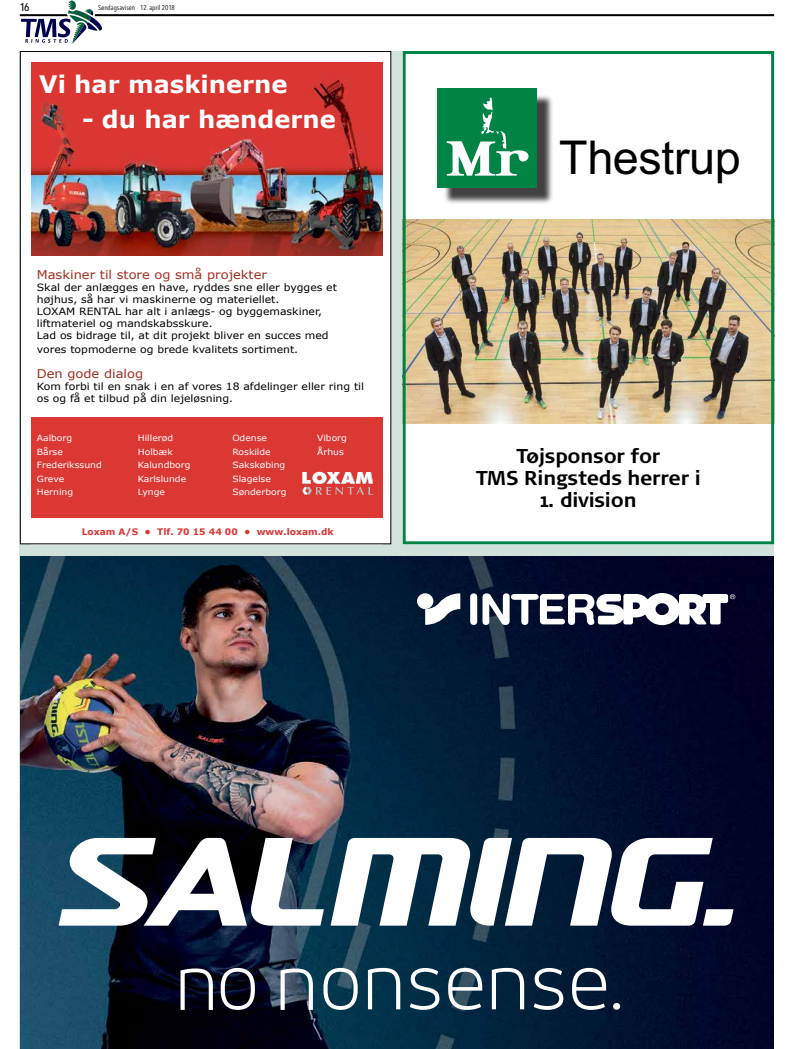
<style>
.page{position:relative;width:794px;height:1049px;background:#fff}
.page>*{position:absolute;margin:0;border:0;box-sizing:border-box;transform-origin:0 0}
.t1{font:46.6px "Arial MT Std";letter-spacing:-.01em;color:#000}
.t2{font:700 24px "Verdana";color:#fff}
.t3{font:700 20px/22px "Signa Pro";letter-spacing:-.01em;color:#000;text-align:center}
.t4{font:12px "Verdana";color:#a02d20;scale:1.08 1}
.t5{font:500 condensed 11px "Avenir Next LT Pro";color:#000}
.t6{font:10px/12px "Verdana";color:#000;scale:1.08 1}
.t7{font:700 9px "Verdana";color:#db3834}
.t8{font:8.5px "Verdana";color:#fff;scale:1.08 1}
.t9{font:condensed 7px "Avenir Next LT Pro";color:#000}
</style>
<div class="page">
<div style="left:20px;top:51px;width:754px;height:998px;background:#d1e1db"></div>
<div style="left:403px;top:51px;width:371px;height:493px;background:#fff"></div>
<div style="left:443px;top:94px;width:110px;height:111px;background:#000;opacity:.75"></div>
<div style="left:437px;top:89px;width:100px;height:99px;background:#008446"></div>
<svg style="left:447px;top:97px;width:81px;height:79px"></svg>
<img style="left:407px;top:219px;width:363px;height:204px">
<div style="left:403px;top:51px;width:371px;height:493px;border:3px solid #008446"></div>
<div style="left:20px;top:52px;width:371px;height:492px;background:#fff"></div>
<div style="left:31px;top:418px;width:351px;height:100px;background:#db3834"></div>
<img style="left:31px;top:63px;width:351px;height:192px">
<svg style="left:302px;top:472px;width:71px;height:23px"></svg>
<hr style="left:20px;top:14px;width:754px;height:2px;background:#000">
<svg style="left:21px;top:0;width:81px;height:44px"></svg>
<img style="left:20px;top:556px;width:753px;height:493px">
<svg style="left:59px;top:838px;width:265px;height:88px;background:#89929b"></svg>
<svg style="left:330px;top:838px;width:403px;height:88px;background:#959fab"></svg>
<svg style="left:221px;top:968px;width:34px;height:42px"></svg>
<svg style="left:323px;top:968px;width:35px;height:42px"></svg>
<svg style="left:368px;top:968px;width:32px;height:41px"></svg>
<svg style="left:410px;top:965px;width:29px;height:45px"></svg>
<svg style="left:448px;top:968px;width:34px;height:42px"></svg>
<svg style="left:492px;top:968px;width:32px;height:41px"></svg>
<svg style="left:533px;top:965px;width:30px;height:45px"></svg>
<svg style="left:572px;top:968px;width:34px;height:42px"></svg>
<div style="left:613px;top:1003px;width:7px;height:7px;background:#fff;border-radius:50%"></div>
<svg style="left:280px;top:968px;width:33px;height:42px"></svg>
<svg style="left:180px;top:968px;width:33px;height:42px"></svg>
<svg style="left:425px;top:593px;width:35px;height:32px"></svg>
<div style="left:470px;top:593px;width:7px;height:32px;background:#fff;border-radius:3px"></div>
<svg style="left:482px;top:593px;width:253px;height:32px;background:#9b9eab"></svg>
<div style="left:417px;top:593px;width:16px;height:16px;background:#fff;border-radius:50%"></div>
<p class="t5" style="left:20px;top:0;width:11px">16</p>
<p class="t9" style="left:98px;top:3px;width:78px">Søndagsavisen 12. april 2018</p>
<h2 class="t2" style="left:39px;top:69px;width:250px">Vi har maskinerne</h2>
<h2 class="t2" style="left:82px;top:104px;width:255px">- du har hænderne</h2>
<p class="t4" style="left:37px;top:267px;width:215px">Maskiner til store og små projekter</p>
<p class="t6" style="left:37px;top:281px;width:279px">Skal der anlægges en have, ryddes sne eller bygges et højhus, så har vi maskinerne og materiellet.<br>LOXAM RENTAL har alt i anlægs- og byggemaskiner, liftmateriel og mandskabsskure.<br>Lad os bidrage til, at dit projekt bliver en succes med</p>
<p class="t6" style="left:37px;top:343px;width:243px">vores topmoderne og brede kvalitets sortiment.</p>
<p class="t4" style="left:37px;top:366px;width:100px">Den gode dialog</p>
<p class="t6" style="left:37px;top:380px;width:305px">Kom forbi til en snak i en af vores 18 afdelinger eller ring til os og få et tilbud på din lejeløsning.</p>
<p class="t8" style="left:37px;top:433px;width:34px">Aalborg</p>
<p class="t8" style="left:138px;top:433px;width:34px">Hillerød</p>
<p class="t8" style="left:232px;top:433px;width:34px">Odense</p>
<p class="t8" style="left:317px;top:433px;width:29px">Viborg</p>
<p class="t8" style="left:37px;top:446px;width:26px">Bårse</p>
<p class="t8" style="left:138px;top:446px;width:34px">Holbæk</p>
<p class="t8" style="left:232px;top:446px;width:37px">Roskilde</p>
<p class="t8" style="left:317px;top:446px;width:26px">Århus</p>
<p class="t8" style="left:37px;top:460px;width:62px">Frederikssund</p>
<p class="t8" style="left:138px;top:460px;width:50px">Kalundborg</p>
<p class="t8" style="left:232px;top:460px;width:51px">Sakskøbing</p>
<p class="t8" style="left:37px;top:473px;width:27px">Greve</p>
<p class="t8" style="left:138px;top:473px;width:46px">Karlslunde</p>
<p class="t8" style="left:232px;top:473px;width:37px">Slagelse</p>
<p class="t8" style="left:37px;top:487px;width:35px">Herning</p>
<p class="t8" style="left:138px;top:487px;width:27px">Lynge</p>
<p class="t8" style="left:232px;top:487px;width:51px">Sønderborg</p>
<p class="t7" style="left:82px;top:526px;width:253px">Loxam A/S • Tlf. 70 15 44 00 • www.loxam.dk</p>
<h1 class="t1" style="left:559px;top:131px;width:183px">Thestrup</h1>
<h3 class="t3" style="left:476px;top:445px;width:226px">Tøjsponsor for<br>TMS Ringsteds herrer i</h3>
<h3 class="t3" style="left:540px;top:489px;width:98px">1. division</h3>
</div>
